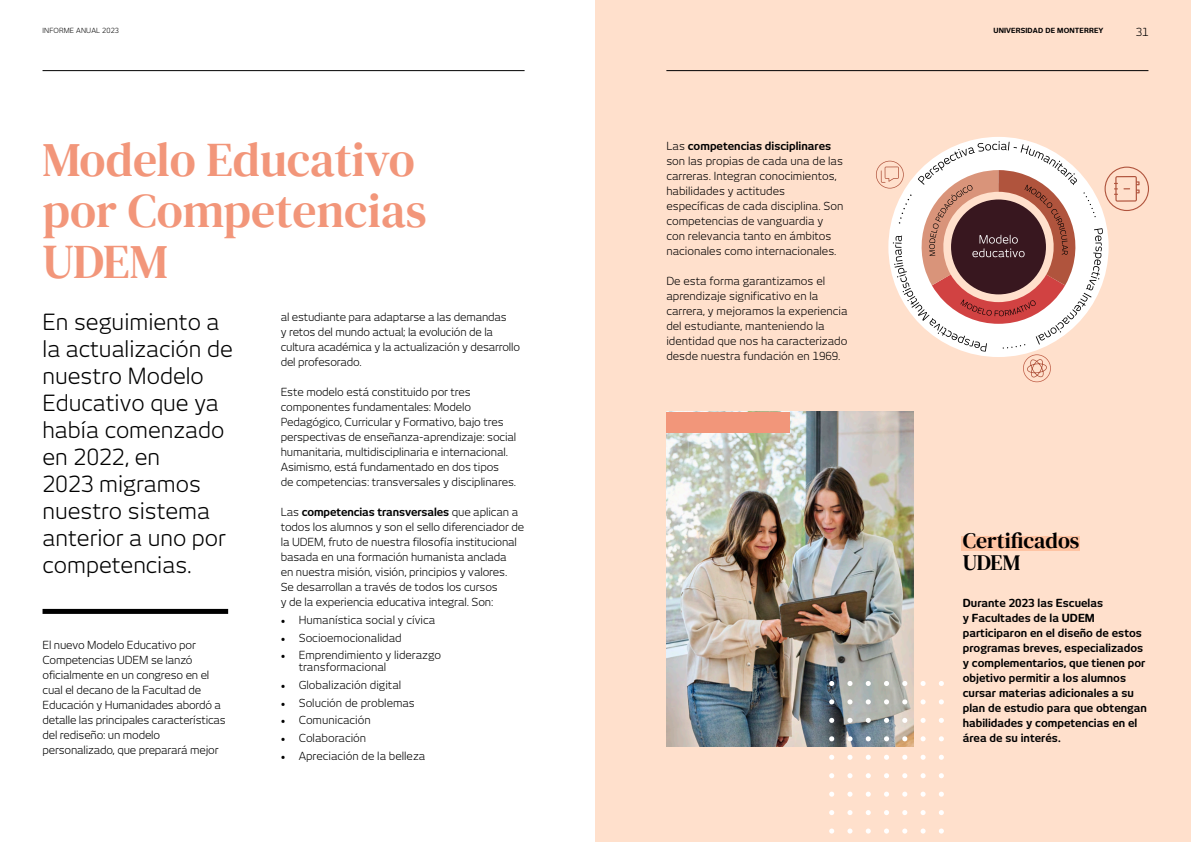
<style>
.page{position:relative;width:1191px;height:842px;background:#fff}
.page>*{position:absolute;margin:0;border:0;box-sizing:border-box;transform-origin:0 0}
.t1{font:48px/51px "DM Serif Text";color:#f2967a}
.t2{font:22px/27px "New June";color:#000}
.t3{font:22px/22px "DM Serif Text";color:#000}
.t4{font:11px/15px "New June";letter-spacing:-.01em;color:#000}
.t5{font:700 11px/15px "New June";color:#000}
.t6{font:700 7px "New June";letter-spacing:.02em;color:#000}
.t7{font:7px "New June";letter-spacing:.02em;color:#000}
.s1{font-weight:700}
.s2{font-family:"Minion Pro";font-size:12px}
</style>
<div class="page">
<hr style="left:43px;top:70px;width:481px;height:1px;background:#000">
<div style="left:595px;top:0;width:596px;height:842px;background:#ffe0cc"></div>
<div style="left:43px;top:609px;width:185px;height:5px;background:#000"></div>
<img style="left:666px;top:412px;width:247px;height:335px">
<div style="left:961px;top:536px;width:119px;height:14px;background:#ffc4a3"></div>
<div style="left:666px;top:412px;width:124px;height:20px;background:#f2967a"></div>
<svg style="left:829px;top:699px;width:5px;height:135px"></svg>
<svg style="left:829px;top:681px;width:5px;height:5px"></svg>
<svg style="left:847px;top:699px;width:5px;height:135px"></svg>
<svg style="left:847px;top:681px;width:5px;height:5px"></svg>
<svg style="left:865px;top:699px;width:5px;height:135px"></svg>
<svg style="left:865px;top:681px;width:5px;height:5px"></svg>
<svg style="left:884px;top:699px;width:5px;height:135px"></svg>
<svg style="left:884px;top:681px;width:5px;height:5px"></svg>
<svg style="left:902px;top:699px;width:5px;height:135px"></svg>
<svg style="left:902px;top:681px;width:5px;height:5px"></svg>
<svg style="left:920px;top:699px;width:5px;height:135px"></svg>
<svg style="left:920px;top:681px;width:5px;height:5px"></svg>
<svg style="left:939px;top:699px;width:5px;height:135px"></svg>
<svg style="left:939px;top:681px;width:5px;height:5px"></svg>
<svg style="left:876px;top:141px;width:273px;height:241px"></svg>
<p class="t7" style="left:43px;top:26px;width:78px">INFORME ANUAL 2023</p>
<p class="t6" style="left:993px;top:26px;width:112px">UNIVERSIDAD DE MONTERREY</p>
<p class="t4" style="left:1135px;top:24px;width:14px">31</p>
<h1 class="t1" style="left:43px;top:133px;width:385px">Modelo Educativo por Competencias<br>UDEM</h1>
<p class="t4" style="left:281px;top:310px;width:241px">al estudiante para adaptarse a las demandas<br>y retos del mundo actual; la evolución de la cultura académica y la actualización y desarrollo del profesorado.</p>
<p class="t4" style="left:281px;top:385px;width:237px">Este modelo está constituido por tres componentes fundamentales: Modelo Pedagógico, Curricular y Formativo, bajo tres perspectivas de enseñanza-aprendizaje: social humanitaria, multidisciplinaria e internacional.<br>Asimismo, está fundamentado en dos tipos<br>de competencias: transversales y disciplinares.</p>
<p class="t4" style="left:281px;top:505px;width:245px">Las <span class="s1">competencias transversales</span> que aplican a todos los alumnos y son el sello diferenciador de la UDEM, fruto de nuestra filosofía institucional basada en una formación humanista anclada<br>en nuestra misión, visión, principios y valores.<br>Se desarrollan a través de todos los cursos<br>y de la experiencia educativa integral. Son:</p>
<p class="t4" style="left:281px;top:612px;width:156px"><span class="s2">•</span> Humanística social y cívica</p>
<p class="t4" style="left:281px;top:630px;width:123px"><span class="s2">•</span> Socioemocionalidad</p>
<p class="t4" style="left:299px;top:649px;width:144px;line-height:12px;text-indent:-18px"><span class="s2">•</span> Emprendimiento y liderazgo transformacional</p>
<p class="t4" style="left:281px;top:677px;width:122px"><span class="s2">•</span> Globalización digital</p>
<p class="t4" style="left:281px;top:695px;width:136px"><span class="s2">•</span> Solución de problemas</p>
<p class="t4" style="left:281px;top:713px;width:91px"><span class="s2">•</span> Comunicación</p>
<p class="t4" style="left:281px;top:730px;width:87px"><span class="s2">•</span> Colaboración</p>
<p class="t4" style="left:281px;top:748px;width:146px"><span class="s2">•</span> Apreciación de la belleza</p>
<h2 class="t2" style="left:43px;top:308px;width:192px">En seguimiento a la actualización de nuestro Modelo<br>Educativo que ya había comenzado en 2022, en<br>2023 migramos nuestro sistema anterior a uno por competencias.</h2>
<p class="t4" style="left:43px;top:638px;width:185px">El nuevo Modelo Educativo por<br>Competencias UDEM se lanzó oficialmente en un congreso en el cual el decano de la Facultad de<br>Educación y Humanidades abordó a detalle las principales características del rediseño: un modelo personalizado, que preparará mejor</p>
<p class="t4" style="left:666px;top:139px;width:178px">Las <span class="s1">competencias disciplinares </span>son las propias de cada una de las carreras. Integran conocimientos, habilidades y actitudes específicas de cada disciplina. Son competencias de vanguardia y con relevancia tanto en ámbitos nacionales como internacionales.</p>
<p class="t4" style="left:666px;top:274px;width:183px">De esta forma garantizamos el aprendizaje significativo en la carrera, y mejoramos la experiencia del estudiante, manteniendo la identidad que nos ha caracterizado desde nuestra fundación en 1969.</p>
<h2 class="t3" style="left:962px;top:529px;width:118px">Certificados<br>UDEM</h2>
<p class="t5" style="left:962px;top:595px;width:186px">Durante 2023 las Escuelas<br>y Facultades de la UDEM participaron en el diseño de estos programas breves, especializados y complementarios, que tienen por objetivo permitir a los alumnos cursar materias adicionales a su plan de estudio para que obtengan habilidades y competencias en el área de su interés.</p>
</div>
